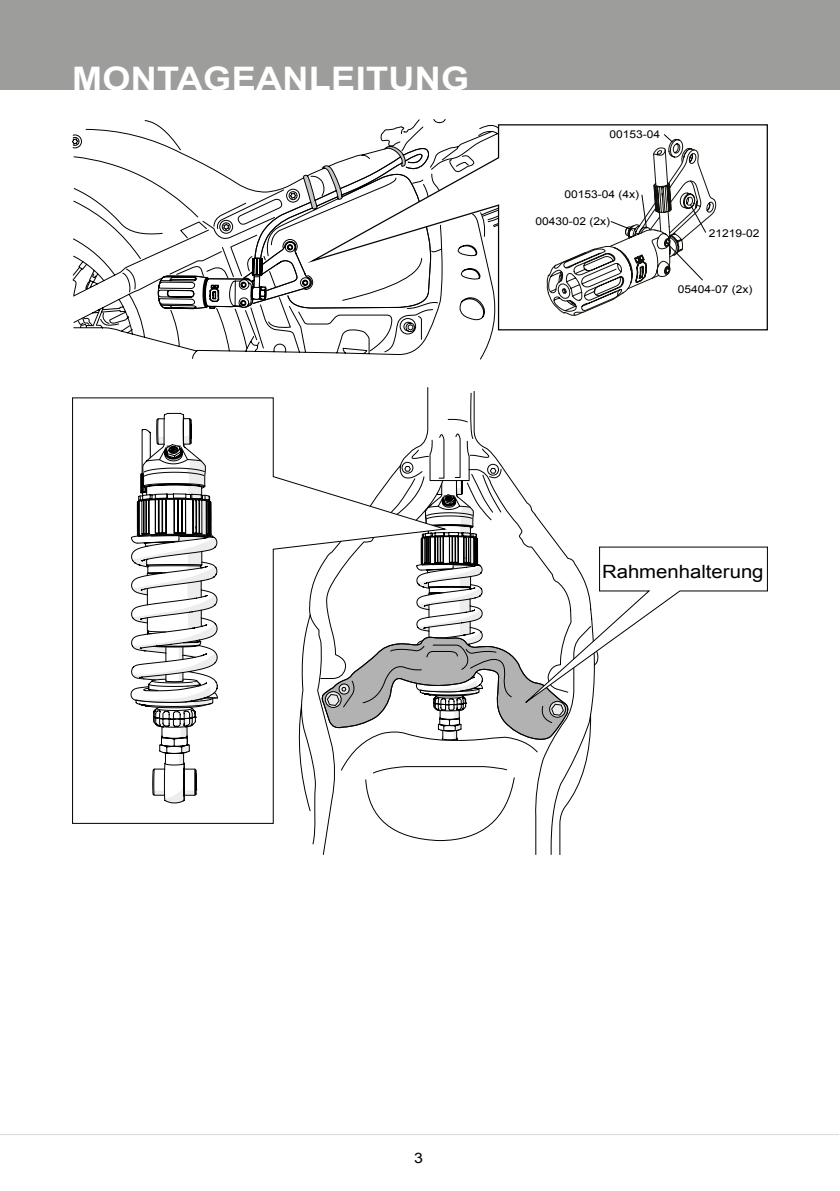
<style>
.page{position:relative;width:840px;height:1191px;background:#fff}
.page>*{position:absolute;margin:0;border:0;box-sizing:border-box;transform-origin:0 0}
.t1{font:700 32.4px "Arial";letter-spacing:.01em;color:#fff;scale:1.11 1}
.t2{font:21.4px "Arial";color:#000}
.t3{font:18.2px "Arial";color:#000;scale:1.11 1}
.t4{font:14.4px "Arial";color:#000;scale:1.11 1}
.t5{font:10.8px "Arial";color:#000;scale:1.11 1}
</style>
<div class="page">
<div style="left:0;top:0;width:839px;height:90px;background:#9d9d9c"></div>
<hr style="left:0;top:1134px;width:838px;height:1px;background:#dadada">
<svg style="left:72px;top:119px;width:421px;height:240px"></svg>
<svg style="left:157px;top:147px;width:145px;height:167px"></svg>
<svg style="left:302px;top:124px;width:465px;height:207px"></svg>
<svg style="left:312px;top:387px;width:270px;height:468px"></svg>
<svg style="left:72px;top:397px;width:377px;height:427px"></svg>
<svg style="left:321px;top:459px;width:271px;height:317px"></svg>
<svg style="left:511px;top:546px;width:256px;height:167px"></svg>
<svg style="left:130px;top:412px;width:88px;height:392px"></svg>
<svg style="left:546px;top:133px;width:170px;height:198px"></svg>
<div style="left:601px;top:553px;width:162px;height:34px;background:#fff"></div>
<h1 class="t1" style="left:72px;top:57px;width:359px">MONTAGEANLEITUNG</h1>
<p class="t5" style="left:609px;top:127px;width:47px">00153-04</p>
<p class="t5" style="left:564px;top:187px;width:69px">00153-04 (4x)</p>
<p class="t5" style="left:535px;top:214px;width:69px">00430-02 (2x)</p>
<p class="t5" style="left:708px;top:226px;width:47px">21219-02</p>
<p class="t5" style="left:677px;top:282px;width:69px">05404-07 (2x)</p>
<h2 class="t2" style="left:612px;top:554px;width:140px">Frame bracket</h2>
<h3 class="t3" style="left:601px;top:559px;width:147px">Rahmenhalterung</h3>
<h3 class="t4" style="left:414px;top:1148px;width:10px">3</h3>
</div>
